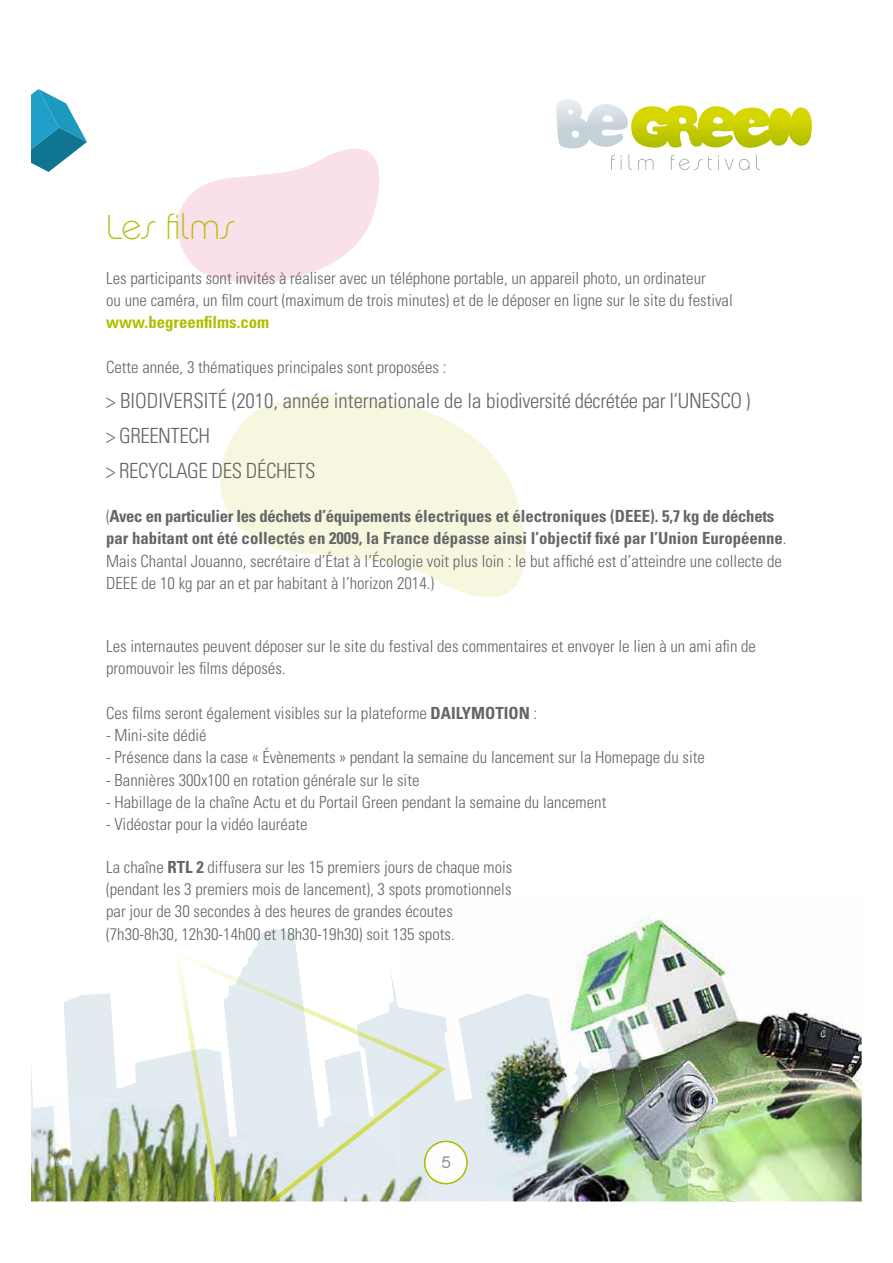
<style>
.page{position:relative;width:893px;height:1263px;background:#fff}
.page>*{position:absolute;margin:0;border:0;box-sizing:border-box;transform-origin:0 0}
.t1{font:34.95px "Chalet Paris Nineteen Seventy";letter-spacing:-.005em;color:#aebf00}
.t2{font:300 condensed 21px/35px "Univers";letter-spacing:-.02em;color:#646567}
.t3{font:300 condensed 16.8px/22.4px "Univers";color:#646567}
.t4{font:700 condensed 16.8px/22.4px "Univers";color:#646567}
.t5{font:700 condensed 16.8px "Univers";color:#aebf00}
.t6{font:16.8px "Chalet London Nineteen Seventy";color:#939496}
.s1{font-weight:300}
.s2{font-weight:700}
</style>
<div class="page">
<svg style="left:31px;top:929px;width:361px;height:171px"></svg>
<svg style="left:177px;top:149px;width:203px;height:134px"></svg>
<svg style="left:220px;top:395px;width:306px;height:202px;fill:#f6f7de"></svg>
<svg style="left:556px;top:99px;width:256px;height:71px"></svg>
<img style="left:31px;top:1100px;width:168px;height:101px">
<img style="left:221px;top:1100px;width:47px;height:101px">
<svg style="left:174px;top:950px;width:184px;height:101px"></svg>
<img style="left:191px;top:978px;width:209px;height:122px">
<img style="left:268px;top:1100px;width:132px;height:101px">
<img style="left:199px;top:1100px;width:22px;height:101px">
<img style="left:577px;top:915px;width:284px;height:286px">
<img style="left:400px;top:993px;width:289px;height:208px">
<img style="left:400px;top:1049px;width:46px;height:51px">
<svg style="left:400px;top:1100px;width:6px;height:5px"></svg>
<svg style="left:424px;top:1141px;width:44px;height:43px"></svg>
<svg style="left:31px;top:89px;width:56px;height:83px"></svg>
<h1 class="t1" style="left:106px;top:206px;width:129px">Les films</h1>
<p class="t3" style="left:106px;top:268px;width:628px">Les participants sont invités à réaliser avec un téléphone portable, un appareil photo, un ordinateur<br>ou une caméra, un film court (maximum de trois minutes) et de le déposer en ligne sur le site du festival</p>
<p class="t5" style="left:106px;top:316px;width:165px">www.begreenfilms.com</p>
<p class="t3" style="left:106px;top:357px;width:342px">Cette année, 3 thématiques principales sont proposées :</p>
<p class="t2" style="left:106px;top:385px;width:646px">&gt; BIODIVERSITÉ (2010, année internationale de la biodiversité décrétée par l‘UNESCO ) &gt; GREENTECH<br>&gt; RECYCLAGE DES DÉCHETS</p>
<p class="t4" style="left:106px;top:507px;width:682px"><span class="s1">(</span>Avec en particulier les déchets d’équipements électriques et électroniques (DEEE). 5,7 kg de déchets par habitant ont été collectés en 2009, la France dépasse ainsi l’objectif fixé par l’Union Européenne<span class="s1">.<br>Mais Chantal Jouanno, secrétaire d’État à l’Écologie voit plus loin : le but affiché est d’atteindre une collecte de DEEE de 10 kg par an et par habitant à l’horizon 2014.)</span></p>
<p class="t3" style="left:106px;top:636px;width:651px">Les internautes peuvent déposer sur le site du festival des commentaires et envoyer le lien à un ami afin de promouvoir les films déposés.</p>
<p class="t3" style="left:106px;top:703px;width:433px">Ces films seront également visibles sur la plateforme <span class="s2">DAILYMOTION</span> :</p>
<p class="t3" style="left:106px;top:725px;width:102px">- Mini-site dédié</p>
<p class="t3" style="left:106px;top:748px;width:600px">- Présence dans la case « Évènements » pendant la semaine du lancement sur la Homepage du site</p>
<p class="t3" style="left:106px;top:770px;width:315px">- Bannières 300x100 en rotation générale sur le site</p>
<p class="t3" style="left:106px;top:792px;width:502px">- Habillage de la chaîne Actu et du Portail Green pendant la semaine du lancement</p>
<p class="t3" style="left:106px;top:815px;width:203px">- Vidéostar pour la vidéo lauréate</p>
<p class="t3" style="left:106px;top:857px;width:408px">La chaîne <span class="s2">RTL 2</span> diffusera sur les 15 premiers jours de chaque mois (pendant les 3 premiers mois de lancement), 3 spots promotionnels par jour de 30 secondes à des heures de grandes écoutes (7h30-8h30, 12h30-14h00 et 18h30-19h30) soit 135 spots.</p>
<p class="t6" style="left:442px;top:1152px;width:11px">5</p>
</div>
